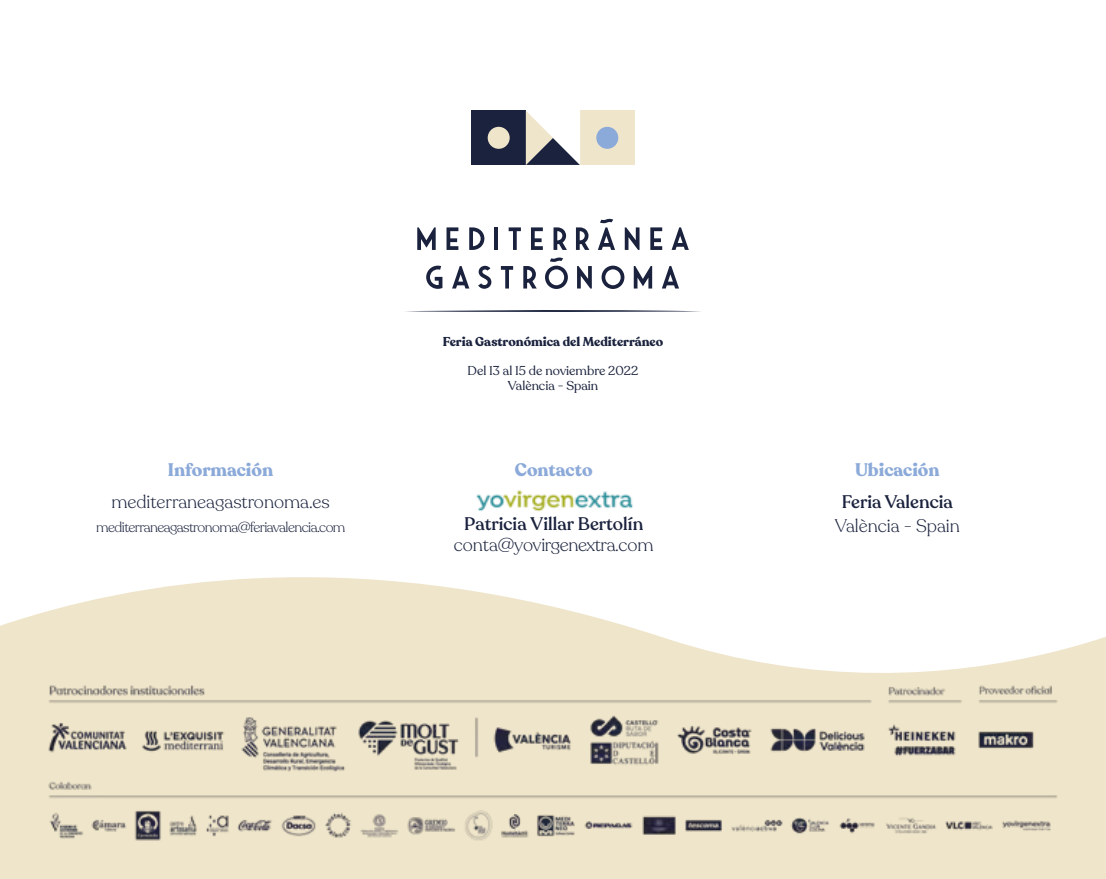
<style>
.page{position:relative;width:1106px;height:879px;background:#fff}
.page>*{position:absolute;margin:0;border:0;box-sizing:border-box;transform-origin:0 0}
.t1{font:300 18px "Recoleta";color:#1a223d}
.t2{font:500 18px "Recoleta";color:#1a223d}
.t3{font:700 18px "Recoleta";color:#8caad9}
.t4{font:300 18px "Recoleta";letter-spacing:-.025em;color:#1a223d}
.t5{font:300 14px "Recoleta";letter-spacing:-.04em;color:#1a223d}
.t6{font:12.8px/15.2px "Recoleta";color:#1a223d;text-align:center}
.t7{font:700 12.8px "Recoleta";color:#1a223d}
</style>
<div class="page">
<svg style="left:0;top:577px;width:1106px;height:302px;fill:#efe5ca"></svg>
<div style="left:580px;top:111px;width:54px;height:54px;background:#efe5ca"></div>
<div style="left:596px;top:127px;width:22px;height:22px;background:#8caad9;border-radius:50%"></div>
<div style="left:471px;top:111px;width:55px;height:54px;background:#1a223d"></div>
<div style="left:487px;top:127px;width:22px;height:22px;background:#efe5ca;border-radius:50%"></div>
<svg style="left:526px;top:111px;width:54px;height:54px"></svg>
<svg style="left:406px;top:310px;width:295px;height:2px"></svg>
<svg style="left:417px;top:227px;width:18px;height:23px"></svg>
<svg style="left:446px;top:227px;width:12px;height:23px"></svg>
<svg style="left:469px;top:227px;width:15px;height:23px"></svg>
<hr style="left:494px;top:227px;width:4px;height:23px;background:#1a223d">
<svg style="left:508px;top:227px;width:13px;height:23px"></svg>
<svg style="left:531px;top:227px;width:12px;height:23px"></svg>
<svg style="left:553px;top:227px;width:14px;height:23px"></svg>
<svg style="left:576px;top:227px;width:13px;height:23px"></svg>
<svg style="left:598px;top:218px;width:17px;height:32px"></svg>
<svg style="left:624px;top:227px;width:15px;height:23px"></svg>
<svg style="left:650px;top:227px;width:12px;height:23px"></svg>
<svg style="left:671px;top:227px;width:18px;height:23px"></svg>
<svg style="left:426px;top:266px;width:16px;height:23px"></svg>
<svg style="left:452px;top:266px;width:17px;height:22px"></svg>
<svg style="left:478px;top:266px;width:13px;height:23px"></svg>
<svg style="left:501px;top:266px;width:12px;height:22px"></svg>
<svg style="left:523px;top:266px;width:14px;height:22px"></svg>
<svg style="left:545px;top:257px;width:23px;height:32px"></svg>
<svg style="left:577px;top:266px;width:15px;height:22px"></svg>
<svg style="left:601px;top:266px;width:23px;height:23px"></svg>
<svg style="left:633px;top:266px;width:19px;height:22px"></svg>
<svg style="left:662px;top:266px;width:17px;height:22px"></svg>
<img style="left:34px;top:665px;width:1037px;height:196px">
<img style="left:476px;top:489px;width:157px;height:23px">
<p class="t3" style="left:168px;top:458px;width:107px">Información</p>
<p class="t1" style="left:111px;top:491px;width:220px">mediterraneagastronoma.es</p>
<p class="t5" style="left:96px;top:518px;width:251px">mediterraneagastronoma@feriavalencia.com</p>
<p class="t7" style="left:443px;top:333px;width:222px">Feria Gastronómica del Mediterráneo</p>
<p class="t6" style="left:467px;top:363px;width:172px">Del 13 al 15 de noviembre 2022<br>València - Spain</p>
<p class="t3" style="left:515px;top:458px;width:79px">Contacto</p>
<p class="t2" style="left:464px;top:512px;width:180px">Patricia Villar Bertolín</p>
<p class="t4" style="left:454px;top:534px;width:201px">conta@yovirgenextra.com</p>
<p class="t3" style="left:855px;top:458px;width:86px">Ubicación</p>
<p class="t2" style="left:841px;top:490px;width:113px">Feria Valencia</p>
<p class="t1" style="left:834px;top:515px;width:127px">València - Spain</p>
</div>
